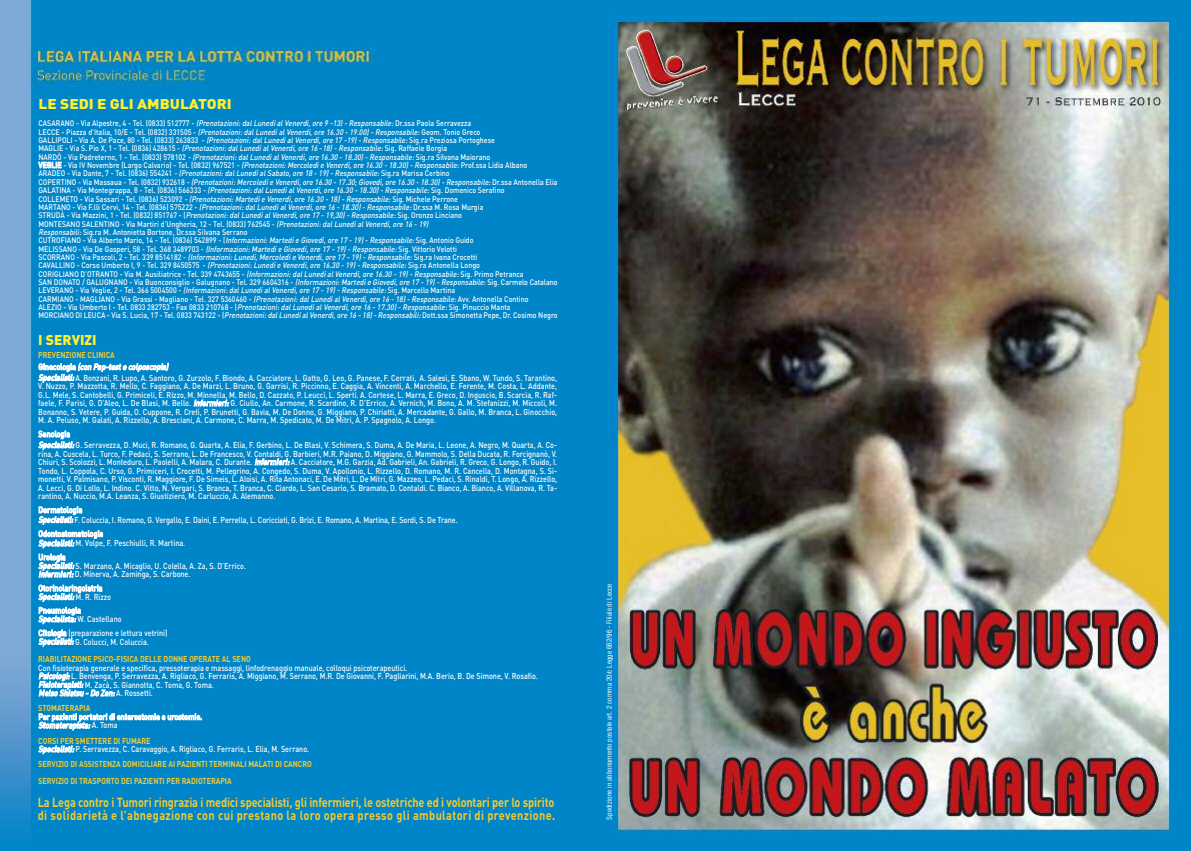
<style>
.page{position:relative;width:1191px;height:851px;background:#fff}
.page>*{position:absolute;margin:0;border:0;box-sizing:border-box;transform-origin:0 0}
.t1{font:900 14px "DIN";color:#fff12a;scale:1.1 1}
.t2{font:900 14px "DIN";color:#fff12a}
.t3{font:700 13px/13px "DIN";letter-spacing:-.01em;color:#f3ca32;scale:.84 1}
.t4{font:500 8.5px/8.5px "DIN";color:#fff;scale:.85 1}
.t5{font:700 8.5px/17.1px "DIN";color:#f3ca32;scale:.85 1}
.t6{font:italic 500 8.5px/11.7px "DIN";color:#fff;scale:.85 1}
.t7{font:500 8px/8.3px "DIN";color:#fff;scale:.88 1}
.t8{font:condensed 7px "Helvetica";color:#fff}
.s1{font-style:italic}
.s2{font-weight:700;font-style:normal;color:#f3ca32}
.s3{font-style:normal}
.s4{font-weight:700;color:#f3ca32}
</style>
<div class="page">
<img style="left:0;top:0;width:1191px;height:850px">
<h1 class="t1" style="left:38px;top:96px;width:177px">LE SEDI E GLI AMBULATORI</h1>
<p class="t7" style="left:38px;top:119px;width:591px">CASARANO - Via Alpestre, 4 - Tel. (0833) 512777 - <span class="s1">(Prenotazioni:dalLunedìalVenerdì,ore9-13)-Responsabile:</span>Dr.ssa Paola Serravezza<br>LECCE - Piazza d’Italia, 10/E - Tel. (0832) 331505 - <span class="s1">(Prenotazioni:dalLunedìalVenerdì,ore16.30-19.00)-Responsabile:</span>Geom. Tonio Greco<br>GALLIPOLI - Via A. De Pace, 80 - Tel. (0833) 263833 - <span class="s1">(Prenotazioni:dalLunedìalVenerdì,ore17-19)-Responsabile:</span>Sig.ra Preziosa Portoghese<br>MAGLIE - Via S. Pio X, 1 - Tel. (0836) 428615 - <span class="s1">(Prenotazioni:dalLunedìalVenerdì,ore16-18)-Responsabile:</span>Sig. Raffaele Borgia<br>NARDÒ - Via Padreterno, 1 - Tel. (0833) 578102 <span class="s1">-(Prenotazioni:dalLunedìalVenerdì,ore16.30-18.30)-Responsabile:</span>Sig.ra Silvana Maiorano<br>VEGLIE - Via IV Novembre (Largo Calvario) - Tel. (0832) 967521 - <span class="s1">(Prenotazioni:MercoledìeVenerdì,ore16.30-18.30)-Responsabile:</span>Prof.ssa Lidia Albano<br>ARADEO - Via Dante, 7 - Tel. (0836) 554241 <span class="s1">-(Prenotazioni:dalLunedìalSabato,ore18-19)-Responsabile:</span>Sig.ra Marisa Cerbino<br>COPERTINO - Via Massaua - Tel. (0832) 932618 <span class="s1">-(Prenotazioni:MercoledìeVenerdì,ore16.30-17.30;Giovedì,ore16.30-18.30)-Responsabile:</span>Dr.ssa Antonella Elia GALATINA - Via Montegrappa, 8 - Tel. (0836) 566333 <span class="s1">-(Prenotazioni:dalLunedìalVenerdì,ore16.30-18.30)-Responsabile:</span>Sig. Domenico Serafino<br>COLLEMETO - Via Sassari - Tel. (0836) 523092 <span class="s1">-(Prenotazioni:MartedìeVenerdì,ore16.30-18)-Responsabile:</span>Sig. Michele Perrone<br>MARTANO - Via F.lli Cervi, 14 - Tel. (0836) 575222 - <span class="s1">(Prenotazioni:dalLunedìalVenerdì,ore16-18.30)-Responsabile:</span>Dr.ssa M. Rosa Murgia<br>STRUDÀ - Via Mazzini, 1 - Tel. (0832) 851767 - (<span class="s1">Prenotazioni:dalLunedìalVenerdì,ore17-19,30)-Responsabile:</span>Sig. Oronzo Linciano<br>MONTESANO SALENTINO - Via Martiri d’Ungheria, 12 - Tel. (0833) 762545 - <span class="s1">(Prenotazioni:dalLunedìalVenerdì,ore16-19)<br>Responsabili:</span>Sig.ra M. Antonietta Bortone, Dr.ssa Silvana Serrano<br>CUTROFIANO - Via Alberto Mario, 14 - Tel. (0836) 542899 - (<span class="s1">Informazioni:MartedìeGiovedì,ore17-19)-Responsabile:</span>Sig. Antonio Guido<br>MELISSANO - Via De Gasperi, 58 - Tel. 368 3489703 - <span class="s1">(Informazioni:MartedìeGiovedì,ore17-19)-Responsabile:</span>Sig. Vittorio Velotti<br>SCORRANO - Via Pascoli, 2 - Tel. 339 8514182 - <span class="s1">(Informazioni:Lunedì,MercoledìeVenerdì,ore17-19)-Responsabile:</span>Sig.ra Ivana Crocetti<br>CAVALLINO - Corso Umberto I, 9 - Tel. 329 8450575 - <span class="s1">(Prenotazioni:LunedìeVenerdì,ore16.30-19)-Responsabile:</span>Sig.ra Antonella Longo<br>CORIGLIANO D’OTRANTO - Via M. Ausiliatrice - Tel. 339 4743655 - <span class="s1">(Informazioni:dalLunedìalVenerdì,ore16.30-19)-Responsabile:</span>Sig. Primo Petranca<br>SAN DONATO / GALUGNANO - Via Buonconsiglio - Galugnano - Tel. 329 6604316 - <span class="s1">(Informazioni:MartedìeGiovedì,ore17-19)-Responsabile:</span>Sig. Carmelo Catalano LEVERANO - Via Veglie, 2 - Tel. 366 5004500 - <span class="s1">(Informazioni:dalLunedìalVenerdì,ore17-19)-Responsabile:</span>Sig. Marcello Martina<br>CARMIANO - MAGLIANO - Via Grassi - Magliano - Tel. 327 5360460 - <span class="s1">(Prenotazioni:dalLunedìalVenerdì,ore16-18)-Responsabile:</span>Avv. Antonella Contino<br>ALEZIO - Via Umberto I - Tel. 0833 282753 - Fax 0833 210768 - (<span class="s1">Prenotazioni:dalLunedìalVenerdì,ore16-17.30)-Responsabile:</span>Sig. Pinuccio Manta<br>MORCIANO DI LEUCA - Via S. Lucia, 17 - Tel. 0833 743122 - (<span class="s1">Prenotazioni:dalLunedìalVenerdì,ore16-18)-Responsabili:</span>Dott.ssa Simonetta Pepe, Dr. Cosimo Negro</p>
<h1 class="t2" style="left:38px;top:332px;width:60px">I SERVIZI</h1>
<p class="t6" style="left:38px;top:349px;width:156px"><span class="s2">PREVENZIONE CLINICA<br></span><span class="s3">G i n e c o l o g i a</span> (con Pap-teste colposcopia)</p>
<p class="t4" style="left:38px;top:373px;width:612px;text-align:justify"><span class="s1">Specialisti:</span>A. Bonzani, R. Lupo, A. Santoro, G. Zurzolo, F. Biondo, A. Cacciatore, L. Gatto, G. Leo, G. Panese, F. Cerrati, A. Salesi, E. Sbano, W. Tundo, S. Tarantino, V. Nuzzo, P. Mazzotta, R. Mello, C. Faggiano, A. De Marzi, L. Bruno, G. Garrisi, R. Piccinno, E. Caggia, A. Vincenti, A. Marchello, E. Ferente, M. Costa, L. Addante, G.L. Mele, S. Cantobelli, G. Primiceli, E. Rizzo, M. Minnella, M. Bello, D. Cazzato, P. Leucci, L. Sperti. A. Cortese, L. Marra, E. Greco, D. Inguscio, B. Scarcia, R. Raf&shy;faele, F. Parisi, G. D’Aleo, L. De Blasi, M. Bello. <span class="s1">Infermieri:</span>G. Ciullo, An. Carmone, R. Scardino, R. D’Errico, A. Vernich, M. Bono, A. M. Stefanizzi, M. Miccoli, M.<br>Bonanno, S. Vetere, P. Guida, O. Cuppone, R. Cretì, P. Brunetti, G. Bavia, M. De Donno, G. Miggiano, P. Chiriatti, A. Mercadante, G. Gallo, M. Branca, L. Ginocchio, M. A. Peluso, M. Galati, A. Rizzello, A. Bresciani, A. Carmone, C. Marra, M. Spedicato, M. De Mitri, A. P. Spagnolo, A. Longo.</p>
<p class="t4" style="left:38px;top:428px;width:612px;line-height:10.9px">Senologia<br><span class="s1">Specialisti:</span>G. Serravezza, D. Muci, R. Romano, G. Quarta, A. Elia, F. Gerbino, L. De Blasi, V. Schimera, S. Duma, A. De Maria, L. Leone, A. Negro, M. Quarta, A. Co-</p>
<p class="t4" style="left:38px;top:449px;width:612px;text-align:justify">rina, A. Cuscela, L. Turco, F. Pedaci, S. Serrano, L. De Francesco, V. Contaldi, G. Barbieri, M.R. Paiano, D. Miggiano, G. Mammolo, S. Della Ducata, R. Forcignanò, V.<br>Chiuri, S. Scolozzi, L. Monteduro, L. Paolelli, A. Malara, C. Durante. <span class="s1">Infermieri:</span>A. Cacciatore, M.G. Garzia, Ad. Gabrieli, An. Gabrieli, R. Greco, G. Longo, R. Guido, I.<br>Tondo, L. Coppola, C. Urso, G. Primiceri, I. Crocetti, M. Pellegrino, A. Congedo, S. Duma, V. Apollonio, L. Rizzello, D. Romano, M. R. Cancella, D. Montagna, S. Si&shy;monetti, V. Palmisano, P. Visconti, R. Maggiore, F. De Simeis, L. Aloisi, A. Rita Antonaci, E. De Mitri, L. De Mitri, G. Mazzeo, L. Pedaci, S. Rinaldi, T. Longo, A. Rizzello, A. Lecci, G. Di Lollo, L. Indino. C. Vitto, N. Vergari, S. Branca, T. Branca, C. Ciardo, L. San Cesario, S. Bramato, D. Contaldi. C. Bianco, A. Bianco, A. Villanova, R. Ta&shy;rantino, A. Nuccio, M.A. Leanza, S. Giustiziero, M. Carluccio, A. Alemanno.</p>
<p class="t4" style="left:38px;top:505px;width:495px;line-height:9.9px">Dermatologia<br><span class="s1">Specialisti:</span>F. Coluccia, I. Romano, G. Vergallo, E. Daini, E. Perrella, L. Coricciati, G. Brizi, E. Romano, A. Martina, E. Sordi, S. De Trane.</p>
<p class="t4" style="left:38px;top:529px;width:174px;line-height:9.6px">Odontostomatologia<br><span class="s1">Specialisti:</span>M. Volpe, F. Peschiulli, R. Martina.</p>
<p class="t4" style="left:38px;top:553px;width:246px">Urologia<br><span class="s1">Specialisti:</span>S. Marzano, A. Micaglio, U. Colella, A. Za, S. D’Errico.<br><span class="s1">Infermieri:</span>D. Minerva, A. Zaminga, S. Carbone.</p>
<p class="t4" style="left:38px;top:584px;width:87px">Otorinolaringoiatria<br><span class="s1">Specialisti:</span>M . R . R i z z o</p>
<p class="t4" style="left:38px;top:606px;width:99px">Pneumologia<br><span class="s1">Specialista:</span>W. Castellano</p>
<p class="t4" style="left:38px;top:628px;width:153px">Citologia (preparazione e lettura vetrini)<br><span class="s1">Specialisti:</span>G. Colucci, M. Coluccia.</p>
<p class="t5" style="left:38px;top:650px;width:251px">RIABILITAZIONE PSICO-FISICA DELLE DONNE OPERATE AL SENO</p>
<p class="t4" style="left:38px;top:663px;width:589px">Con fisioterapia generale e specifica, pressoterapia e massaggi, linfodrenaggio manuale, colloqui psicoterapeutici.<br><span class="s1">Psicologi:</span>L. Benvenga, P. Serravezza, A. Rigliaco, G. Ferraris, A. Miggiano, M. Serrano, M.R. De Giovanni, F. Pagliarini, M.A. Berio, B. De Simone, V. Rosafio.<br><span class="s1">Fisioterapisti:</span>M. Zacà, S. Giannotta, C. Toma, G. Toma.<br><span class="s1">Meiso Shiatsu - Do Zen:</span>A . R o s s e t t i .</p>
<p class="t5" style="left:38px;top:699px;width:63px">STOMATERAPIA</p>
<p class="t4" style="left:38px;top:712px;width:194px">Per pazienti portatori di enterostomie e urostomie.<br><span class="s1">Stomaterapista:</span>A . To m a</p>
<p class="t4" style="left:38px;top:736px;width:320px"><span class="s4">CORSI PER SMETTERE DI FUMARE<br></span><span class="s1">Specialisti:</span>P. Serravezza, C. Caravaggio, A. Rigliaco, G. Ferraris, L. Elia, M. Serrano.</p>
<p class="t5" style="left:38px;top:755px;width:323px">SERVIZIO DI ASSISTENZA DOMICILIARE AI PAZIENTI TERMINALI MALATI DI CANCRO<br>SERVIZIO DI TRASPORTO DEI PAZIENTI PER RADIOTERAPIA</p>
<h2 class="t3" style="left:38px;top:796px;width:617px">La Lega contro i Tumori ringrazia i medici specialisti, gli infermieri, le ostetriche ed i volontari per lo spirito di solidarietà e l’abnegazione con cui prestano la loro opera presso gli ambulatori di prevenzione.</h2>
<p class="t8" style="left:605px;top:819px;width:237px;rotate:-90deg">Spedizione in abbonamento postale art. 2 comma 20/c Legge 662/96 - Filiale di Lecce</p>
</div>
